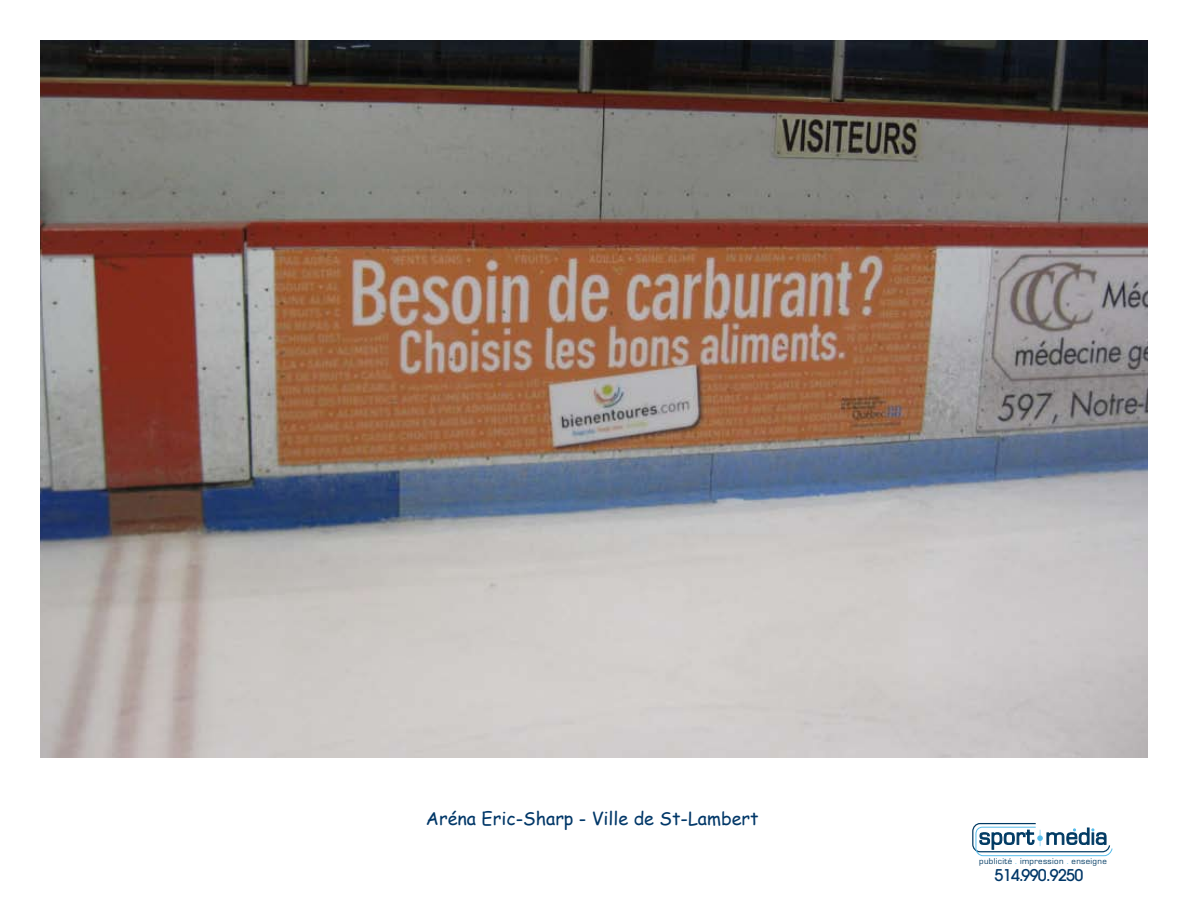
<style>
.page{position:relative;width:1188px;height:918px;background:#fff}
.page>*{position:absolute;margin:0;border:0;box-sizing:border-box;transform-origin:0 0}
.t1{font:18px "Comic Sans MS";color:#003768}
.t2{font:500 16.05px "Avant Garde";letter-spacing:-.045em;color:#003768}
.t3{font:7.8px "Eurostile";letter-spacing:.045em;color:#003a63}
.s1{color:#55bceb}
</style>
<div class="page">
<img style="left:40px;top:40px;width:1108px;height:718px">
<svg style="left:972px;top:823px;width:141px;height:33px"></svg>
<p class="t1" style="left:426px;top:805px;width:334px">Aréna Eric-Sharp - Ville de St-Lambert</p>
<p class="t3" style="left:979px;top:856px;width:129px">publicité <span class="s1">.</span> impression <span class="s1">.</span> enseigne</p>
<p class="t2" style="left:995px;top:866px;width:90px">514. 990.9250</p>
</div>
